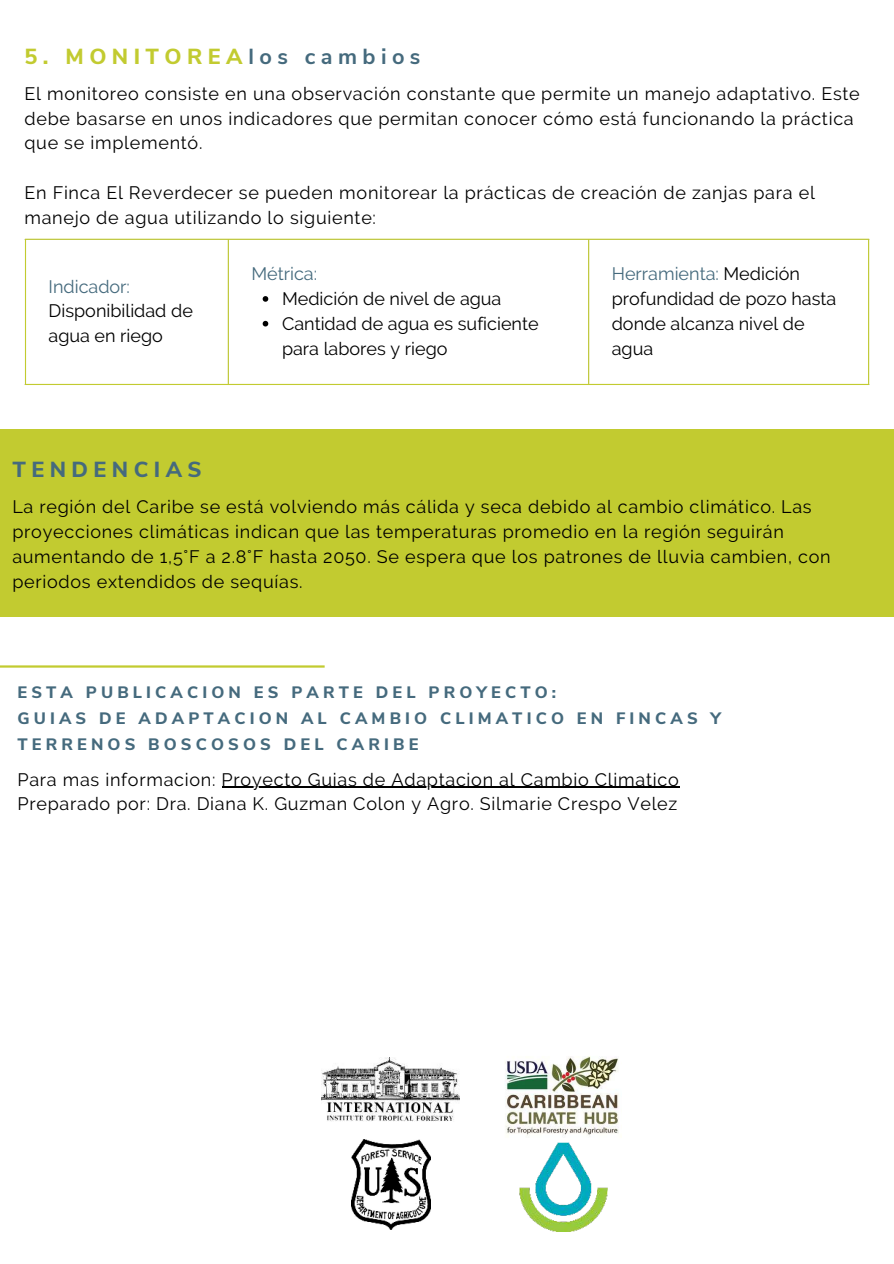
<style>
.page{position:relative;width:894px;height:1264px;background:#fff}
.page>*{position:absolute;margin:0;border:0;box-sizing:border-box;transform-origin:0 0}
.t1{font:800 21.75px "Nunito Sans";letter-spacing:.25em;color:#c2cb30}
.t2{font:800 21.75px "Nunito Sans";letter-spacing:.25em;color:#456a7d}
.t3{font:18px/24.8px "Raleway";letter-spacing:.04em;color:#000}
.t4{font:18px/24.8px "Raleway";color:#000}
.t5{font:18px "Raleway";color:#456a7d}
.t6{font:800 16.5px/25.8px "Nunito Sans";letter-spacing:.25em;color:#456a7d}
.s1{font-weight:700;color:#456a7d}
.s2{color:#456a7d}
</style>
<div class="page">
<img style="left:321px;top:1057px;width:139px;height:65px">
<div style="left:0;top:429px;width:893px;height:188px;background:#c2cb30"></div>
<svg style="left:262px;top:296px;width:6px;height:6px"></svg>
<svg style="left:262px;top:321px;width:6px;height:5px"></svg>
<hr style="left:25px;top:240px;width:1px;height:144px;background:#c2cb30">
<hr style="left:228px;top:240px;width:1px;height:144px;background:#c2cb30">
<hr style="left:588px;top:240px;width:1px;height:144px;background:#c2cb30">
<hr style="left:867px;top:240px;width:1px;height:144px;background:#c2cb30">
<hr style="left:25px;top:239px;width:843px;height:1px;background:#c2cb30">
<hr style="left:25px;top:384px;width:843px;height:1px;background:#c2cb30">
<img style="left:351px;top:1139px;width:79px;height:90px">
<img style="left:505px;top:1056px;width:114px;height:80px">
<img style="left:519px;top:1142px;width:88px;height:89px">
<hr style="left:0;top:665px;width:324px;height:2px;background:#c2cb30">
<hr style="left:221px;top:786px;width:458px;height:2px;background:#000">
<p class="t1" style="left:24px;top:40px;width:397px">5. MONITOREA<span class="s1">los cambios</span></p>
<p class="t3" style="left:24px;top:81px;width:836px">El monitoreo consiste en una observación constante que permite un manejo adaptativo. Este debe basarse en unos indicadores que permitan conocer cómo está funcionando la práctica que se implementó.</p>
<p class="t3" style="left:24px;top:180px;width:791px">En Finca El Reverdecer se pueden monitorear la prácticas de creación de zanjas para el manejo de agua utilizando lo siguiente:</p>
<p class="t5" style="left:49px;top:276px;width:83px">Indicador:</p>
<p class="t4" style="left:49px;top:299px;width:146px">Disponibilidad de agua en riego</p>
<p class="t2" style="left:12px;top:454px;width:191px">TENDENCIAS</p>
<p class="t5" style="left:251px;top:263px;width:67px">Métrica:</p>
<p class="t4" style="left:282px;top:286px;width:258px">Medición de nivel de agua<br>Cantidad de agua es suficiente para labores y riego</p>
<p class="t4" style="left:611px;top:261px;width:226px"><span class="s2">Herramienta:</span> Medición profundidad de pozo hasta donde alcanza nivel de agua</p>
<p class="t3" style="left:12px;top:494px;width:819px">La región del Caribe se está volviendo más cálida y seca debido al cambio climático. Las proyecciones climáticas indican que las temperaturas promedio en la región seguirán aumentando de 1,5°F a 2.8°F hasta 2050. Se espera que los patrones de lluvia cambien, con periodos extendidos de sequías.</p>
<p class="t6" style="left:17px;top:678px;width:705px">ESTA PUBLICACION ES PARTE DEL PROYECTO:<br>GUIAS DE ADAPTACION AL CAMBIO CLIMATICO EN FINCAS Y<br>TERRENOS BOSCOSOS DEL CARIBE</p>
<p class="t3" style="left:17px;top:767px;width:662px">Para mas informacion: Proyecto Guias de Adaptacion al Cambio Climatico<br>Preparado por: Dra. Diana K. Guzman Colon y Agro. Silmarie Crespo Velez</p>
</div>
